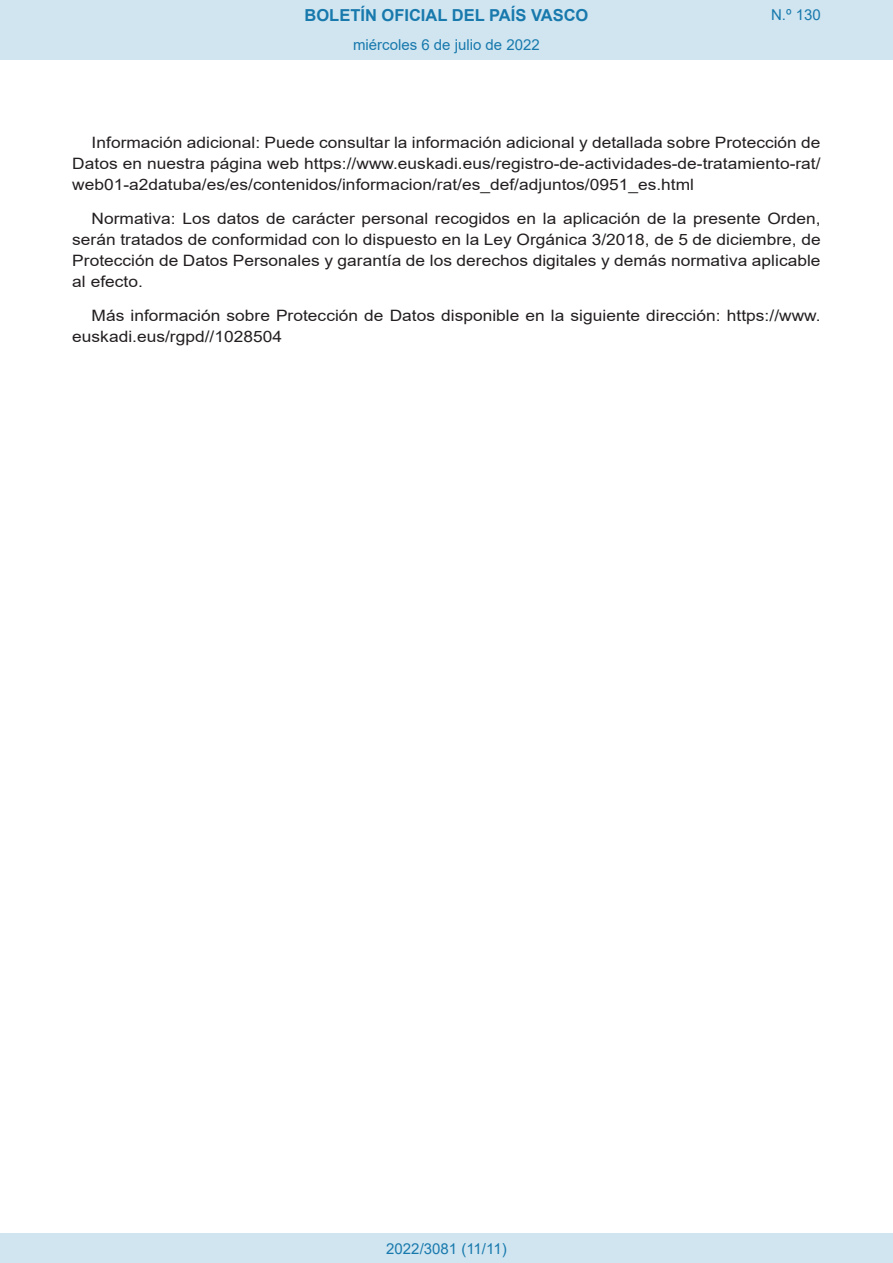
<style>
.page{position:relative;width:893px;height:1263px;background:#fff}
.page>*{position:absolute;margin:0;border:0;box-sizing:border-box;transform-origin:0 0}
.t1{font:700 16.5px "Arial";color:#1879ad}
.BOPVDetalle{font:15.6px/21px "Arial";color:#231f20;text-align:justify;scale:1.11 1}
.Paginacion_Centro{font:15px "Arial";color:#1879ad}
</style>
<div class="page">
<div style="left:0;top:0;width:893px;height:60px;background:#d0e5f0"></div>
<div style="left:0;top:1233px;width:893px;height:30px;background:#d0e5f0"></div>
<p class="t1" style="left:305px;top:3px;width:285px">BOLETÍN OFICIAL DEL PAÍS VASCO</p>
<p class="Paginacion_Centro" style="left:353px;top:35px;width:188px">miércoles 6 de julio de 2022</p>
<p class="Paginacion_Centro" style="left:771px;top:5px;width:51px">N.º 130</p>
<p class="BOPVDetalle" style="left:72px;top:132px;width:676px;text-indent:19px">Información adicional: Puede consultar la información adicional y detallada sobre Protección de Datos en nuestra página web https://www.euskadi.eus/registro-de-actividades-de-tratamiento-rat/ web01-a2datuba/es/es/contenidos/informacion/rat/es_def/adjuntos/0951_es.html</p>
<p class="BOPVDetalle" style="left:72px;top:208px;width:676px;text-indent:19px">Normativa: Los datos de carácter personal recogidos en la aplicación de la presente Orden, serán tratados de conformidad con lo dispuesto en la Ley Orgánica 3/2018, de 5 de diciembre, de Protección de Datos Personales y garantía de los derechos digitales y demás normativa aplicable al efecto.</p>
<p class="BOPVDetalle" style="left:72px;top:305px;width:676px;text-indent:19px">Más información sobre Protección de Datos disponible en la siguiente dirección: https://www. euskadi.eus/rgpd//1028504</p>
<p class="Paginacion_Centro" style="left:386px;top:1238px;width:122px">2022/3081 (11/11)</p>
</div>
